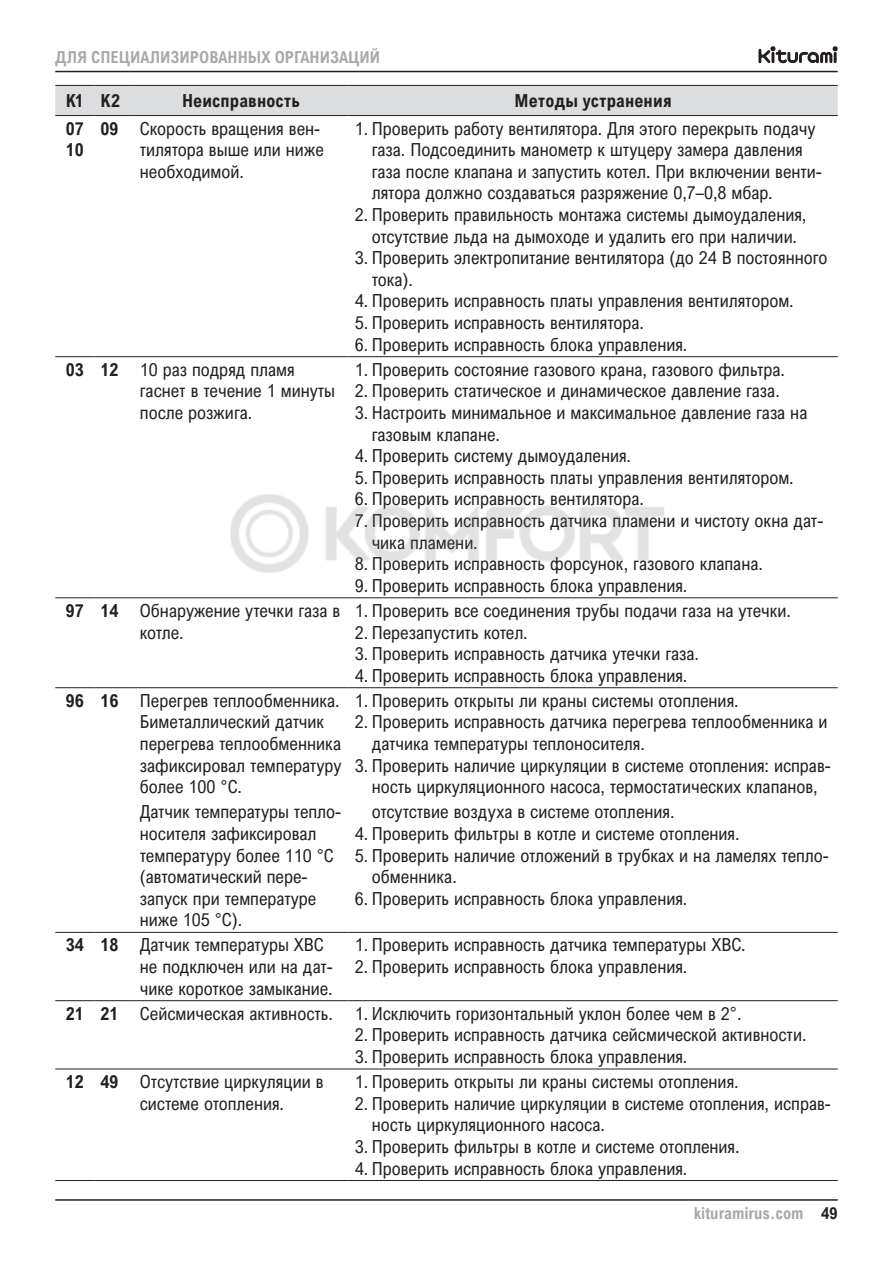
<style>
.page{position:relative;width:893px;height:1263px;background:#fff}
.page>*{position:absolute;margin:0;border:0;box-sizing:border-box;transform-origin:0 0}
.t1{font:18px/21.6px "Arial Nova Cond";color:#231f20}
.t2{font:700 18px/21.6px "Arial Nova Cond";letter-spacing:.005em;color:#231f20}
.t3{font:700 16.5px "Arial Nova Cond";color:#a7a9ac}
.s1{font-weight:700}
.s2{font-family:"Arial"}
.s3{color:#231f20}
</style>
<div class="page">
<hr style="left:55px;top:71px;width:783px;height:1px;background:#231f20">
<hr style="left:55px;top:1199px;width:783px;height:2px;background:#231f20">
<svg style="left:758px;top:46px;width:80px;height:17px"></svg>
<div style="left:55px;top:86px;width:783px;height:29px;background:#dcddde"></div>
<hr style="left:55px;top:85px;width:40px;height:1px;background:#231f20">
<hr style="left:95px;top:85px;width:39px;height:1px;background:#231f20">
<hr style="left:134px;top:85px;width:215px;height:1px;background:#231f20">
<hr style="left:349px;top:85px;width:489px;height:1px;background:#231f20">
<hr style="left:55px;top:115px;width:40px;height:1px;background:#231f20">
<hr style="left:95px;top:115px;width:39px;height:1px;background:#231f20">
<hr style="left:134px;top:115px;width:215px;height:1px;background:#231f20">
<hr style="left:349px;top:115px;width:489px;height:1px;background:#231f20">
<hr style="left:55px;top:356px;width:40px;height:1px;background:#231f20">
<hr style="left:95px;top:356px;width:39px;height:1px;background:#231f20">
<hr style="left:134px;top:356px;width:215px;height:1px;background:#231f20">
<hr style="left:349px;top:356px;width:489px;height:1px;background:#231f20">
<hr style="left:55px;top:597px;width:40px;height:1px;background:#231f20">
<hr style="left:95px;top:597px;width:39px;height:1px;background:#231f20">
<hr style="left:134px;top:597px;width:215px;height:1px;background:#231f20">
<hr style="left:349px;top:597px;width:489px;height:1px;background:#231f20">
<hr style="left:55px;top:687px;width:40px;height:1px;background:#231f20">
<hr style="left:95px;top:687px;width:39px;height:1px;background:#231f20">
<hr style="left:134px;top:687px;width:215px;height:1px;background:#231f20">
<hr style="left:349px;top:687px;width:489px;height:1px;background:#231f20">
<hr style="left:55px;top:932px;width:40px;height:1px;background:#231f20">
<hr style="left:95px;top:932px;width:39px;height:1px;background:#231f20">
<hr style="left:134px;top:932px;width:215px;height:1px;background:#231f20">
<hr style="left:349px;top:932px;width:489px;height:1px;background:#231f20">
<hr style="left:55px;top:1000px;width:40px;height:1px;background:#231f20">
<hr style="left:95px;top:1000px;width:39px;height:1px;background:#231f20">
<hr style="left:134px;top:1000px;width:215px;height:1px;background:#231f20">
<hr style="left:349px;top:1000px;width:489px;height:1px;background:#231f20">
<hr style="left:55px;top:1068px;width:40px;height:1px;background:#231f20">
<hr style="left:95px;top:1068px;width:39px;height:1px;background:#231f20">
<hr style="left:134px;top:1068px;width:215px;height:1px;background:#231f20">
<hr style="left:349px;top:1068px;width:489px;height:1px;background:#231f20">
<hr style="left:55px;top:1180px;width:40px;height:1px;background:#231f20">
<hr style="left:95px;top:1180px;width:39px;height:1px;background:#231f20">
<hr style="left:134px;top:1180px;width:215px;height:1px;background:#231f20">
<hr style="left:349px;top:1180px;width:489px;height:1px;background:#231f20">
<img style="left:230px;top:494px;width:434px;height:79px">
<p class="t3" style="left:55px;top:47px;width:326px">ДЛЯ СПЕЦИАЛИЗИРОВАННЫХ ОРГАНИЗАЦИЙ</p>
<p class="t2" style="left:66px;top:91px;width:56px">K1 K2</p>
<p class="t2" style="left:182px;top:89px;width:120px">Неисправность</p>
<p class="t2" style="left:515px;top:89px;width:159px">Методы устранения</p>
<p class="t2" style="left:66px;top:119px;width:19px">07<br>10</p>
<p class="t1" style="left:140px;top:117px;width:185px;text-indent:-39px"><span class="s1">09</span> Скорость вращения вен&shy;тилятора выше или ниже необходимой.</p>
<p class="t1" style="left:372px;top:117px;width:452px;text-indent:-17px">1. Проверить работу вентилятора. Для этого перекрыть подачу газа. Подсоединить манометр к штуцеру замера давления газа после клапана и запустить котел. При включении венти&shy;лятора должно создаваться разряжение 0,7–0,8 мбар.</p>
<p class="t1" style="left:355px;top:204px;width:453px;text-align:center">2. Проверить правильность монтажа системы дымоудаления, отсутствие льда на дымоходе и удалить его при наличии.</p>
<p class="t1" style="left:372px;top:247px;width:457px;text-indent:-17px">3. Проверить электропитание вентилятора (до 24 В постоянного тока).</p>
<p class="t1" style="left:355px;top:290px;width:440px">4. Проверить исправность платы управления вентилятором.</p>
<p class="t1" style="left:355px;top:312px;width:291px">5. Проверить исправность вентилятора.</p>
<p class="t1" style="left:355px;top:333px;width:334px">6. Проверить исправность блока управления.</p>
<p class="t1" style="left:140px;top:358px;width:197px;text-indent:-74px"><span class="s1">03 12</span> 10 раз подряд пламя гаснет в течение 1 минуты после розжига.</p>
<p class="t1" style="left:355px;top:358px;width:432px">1. Проверить состояние газового крана, газового фильтра.</p>
<p class="t1" style="left:355px;top:380px;width:427px">2. Проверить статическое и динамическое давление газа.</p>
<p class="t1" style="left:372px;top:401px;width:437px;text-indent:-17px">3. Настроить минимальное и максимальное давление газа на газовым клапане.</p>
<p class="t1" style="left:355px;top:445px;width:278px">4. Проверить систему дымоудаления.</p>
<p class="t1" style="left:355px;top:466px;width:440px">5. Проверить исправность платы управления вентилятором.</p>
<p class="t1" style="left:355px;top:488px;width:291px">6. Проверить исправность вентилятора.</p>
<p class="t1" style="left:372px;top:509px;width:453px;text-indent:-17px">7. Проверить исправность датчика пламени и чистоту окна дат&shy;чика пламени.</p>
<p class="t1" style="left:355px;top:553px;width:410px">8. Проверить исправность форсунок, газового клапана.</p>
<p class="t1" style="left:355px;top:574px;width:334px">9. Проверить исправность блока управления.</p>
<p class="t1" style="left:140px;top:599px;width:202px;text-indent:-74px"><span class="s1">97 14</span> Обнаружение утечки газа в котле.</p>
<p class="t1" style="left:355px;top:599px;width:438px">1. Проверить все соединения трубы подачи газа на утечки.</p>
<p class="t1" style="left:355px;top:621px;width:175px">2. Перезапустить котел.</p>
<p class="t1" style="left:355px;top:643px;width:346px">3. Проверить исправность датчика утечки газа.</p>
<p class="t1" style="left:66px;top:662px;width:674px;line-height:25px;text-indent:289px">4. Проверить исправность блока управления.<br><span class="s1">96 16</span> Перегрев теплообменника. 1. Проверить открыты ли краны системы отопления.</p>
<p class="t1" style="left:140px;top:711px;width:203px">Биметаллический датчик перегрева теплообменника зафиксировал температуру более 100 °C.</p>
<p class="t1" style="left:372px;top:711px;width:457px;text-indent:-17px">2. Проверить исправность датчика перегрева теплообменника и датчика температуры теплоносителя.</p>
<p class="t1" style="left:355px;top:754px;width:478px;text-align:center">3. Проверить наличие циркуляции в системе отопления: исправ&shy;ность циркуляционного насоса, термостатических клапанов,</p>
<p class="t1" style="left:140px;top:801px;width:203px">Датчик температуры тепло&shy;носителя зафиксировал температуру более 110 °C (автоматический пере&shy;запуск при температуре ниже 105 °C).</p>
<p class="t1" style="left:372px;top:801px;width:304px">отсутствие воздуха в системе отопления.</p>
<p class="t1" style="left:355px;top:822px;width:386px">4. Проверить фильтры в котле и системе отопления.</p>
<p class="t1" style="left:372px;top:844px;width:459px;text-indent:-17px">5. Проверить наличие отложений в трубках и на ламелях тепло&shy;обменника.</p>
<p class="t1" style="left:355px;top:887px;width:334px">6. Проверить исправность блока управления.</p>
<p class="t1" style="left:140px;top:934px;width:195px;text-indent:-74px"><span class="s1">34 18</span> Датчик температуры XВС не подключен или на дат&shy;чике короткое замыкание.</p>
<p class="t1" style="left:355px;top:934px;width:392px">1. Проверить исправность датчика температуры XВС.</p>
<p class="t1" style="left:355px;top:955px;width:334px">2. Проверить исправность блока управления.</p>
<p class="t1" style="left:66px;top:1002px;width:677px"><span class="s1">21 21</span> Сейсмическая активность. 1. Исключить горизонтальный уклон более чем в 2<span class="s2">°</span>.</p>
<p class="t1" style="left:355px;top:1024px;width:453px">2. Проверить исправность датчика сейсмической активности.</p>
<p class="t1" style="left:355px;top:1045px;width:334px">3. Проверить исправность блока управления.</p>
<p class="t1" style="left:140px;top:1070px;width:185px;text-indent:-74px"><span class="s1">12 49</span> Отсутствие циркуляции в системе отопления.</p>
<p class="t1" style="left:355px;top:1070px;width:385px">1. Проверить открыты ли краны системы отопления.</p>
<p class="t1" style="left:372px;top:1092px;width:461px;text-indent:-17px">2. Проверить наличие циркуляции в системе отопления, исправ&shy;ность циркуляционного насоса.</p>
<p class="t1" style="left:355px;top:1135px;width:386px">3. Проверить фильтры в котле и системе отопления.</p>
<p class="t1" style="left:355px;top:1157px;width:334px">4. Проверить исправность блока управления.</p>
<p class="t3" style="left:694px;top:1207px;width:146px">kituramirus.com <span class="s3">49</span></p>
</div>
